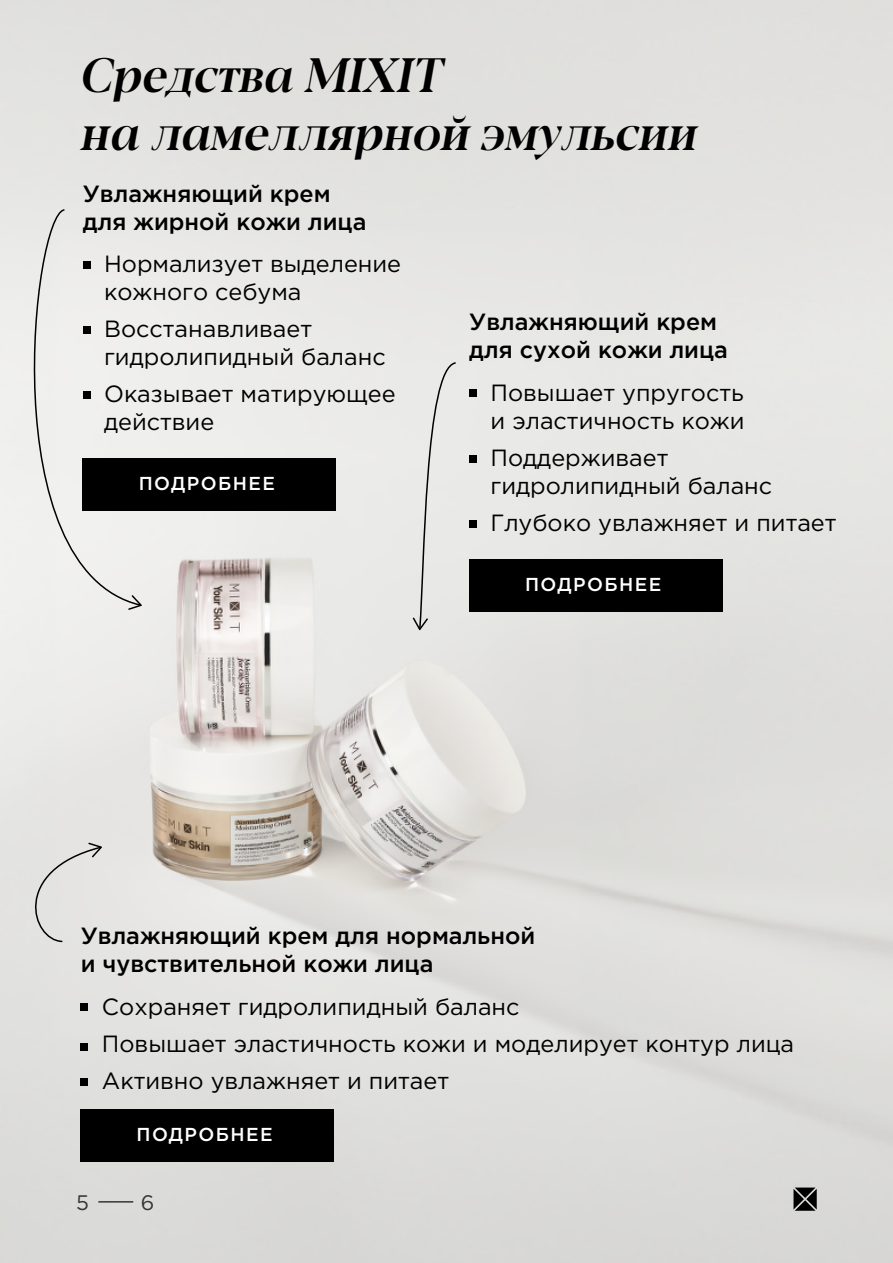
<style>
.page{position:relative;width:893px;height:1263px;background:#fff}
.page>*{position:absolute;margin:0;border:0;box-sizing:border-box;transform-origin:0 0}
.t1{font:italic 500 48px/57.6px "Blacker Pro Dis";color:#000}
.t2{font:23.4px/28px "Gotham Pro";color:#000}
.t3{font:500 23.4px/28px "Gotham Pro";color:#000}
.t4{font:21px "Gotham Pro";color:#353535}
.t5{font:500 18.75px "Gotham Pro";letter-spacing:.075em;color:#fff}
</style>
<div class="page">
<img style="left:0;top:0;width:893px;height:1263px">
<svg style="left:793px;top:1187px;width:24px;height:24px"></svg>
<hr style="left:98px;top:1201px;width:35px;height:1px;background:#353535">
<div style="left:0;top:208px;width:142px;height:399px;background:#efefed"></div>
<svg style="left:128px;top:595px;width:14px;height:15px"></svg>
<div style="left:10px;top:843px;width:92px;height:100px;background:#e3e3e1"></div>
<div style="left:413px;top:361px;width:44px;height:269px;background:#e9eae8"></div>
<div style="left:469px;top:390px;width:8px;height:7px;background:#000"></div>
<div style="left:469px;top:455px;width:8px;height:7px;background:#000"></div>
<div style="left:469px;top:520px;width:8px;height:7px;background:#000"></div>
<div style="left:83px;top:261px;width:7px;height:7px;background:#000"></div>
<div style="left:83px;top:326px;width:7px;height:8px;background:#000"></div>
<div style="left:83px;top:391px;width:7px;height:8px;background:#000"></div>
<div style="left:83px;top:458px;width:253px;height:52px;background:#000"></div>
<div style="left:469px;top:559px;width:253px;height:53px;background:#000"></div>
<div style="left:81px;top:1003px;width:7px;height:8px;background:#000"></div>
<div style="left:81px;top:1043px;width:7px;height:8px;background:#000"></div>
<div style="left:81px;top:1079px;width:7px;height:7px;background:#000"></div>
<div style="left:81px;top:1109px;width:253px;height:53px;background:#000"></div>
<h1 class="t1" style="left:81px;top:44px;width:618px">Средства MIXIT<br>на ламеллярной эмульсии</h1>
<p class="t3" style="left:83px;top:179px;width:285px">Увлажняющий крем для жирной кожи лица</p>
<p class="t2" style="left:104px;top:250px;width:299px">Нормализует выделение кожного себума</p>
<p class="t2" style="left:104px;top:315px;width:283px">Восстанавливает гидролипидный баланс</p>
<p class="t2" style="left:104px;top:380px;width:293px">Оказывает матирующее действие</p>
<p class="t5" style="left:139px;top:473px;width:138px">ПОДРОБНЕЕ</p>
<p class="t3" style="left:469px;top:307px;width:260px">Увлажняющий крем для сухой кожи лица</p>
<p class="t2" style="left:490px;top:378px;width:256px">Повышает упругость и эластичность кожи</p>
<p class="t2" style="left:490px;top:443px;width:283px">Поддерживает гидролипидный баланс</p>
<p class="t2" style="left:490px;top:508px;width:347px">Глубоко увлажняет и питает</p>
<p class="t5" style="left:525px;top:574px;width:138px">ПОДРОБНЕЕ</p>
<p class="t3" style="left:81px;top:921px;width:456px">Увлажняющий крем для нормальной и чувствительной кожи лица</p>
<p class="t2" style="left:102px;top:988px;width:694px;line-height:36.9px">Сохраняет гидролипидный баланс<br>Повышает эластичность кожи и моделирует контур лица<br>Активно увлажняет и питает</p>
<p class="t5" style="left:137px;top:1124px;width:138px">ПОДРОБНЕЕ</p>
<p class="t4" style="left:76px;top:1190px;width:14px">5</p>
<p class="t4" style="left:141px;top:1190px;width:15px">6</p>
</div>
